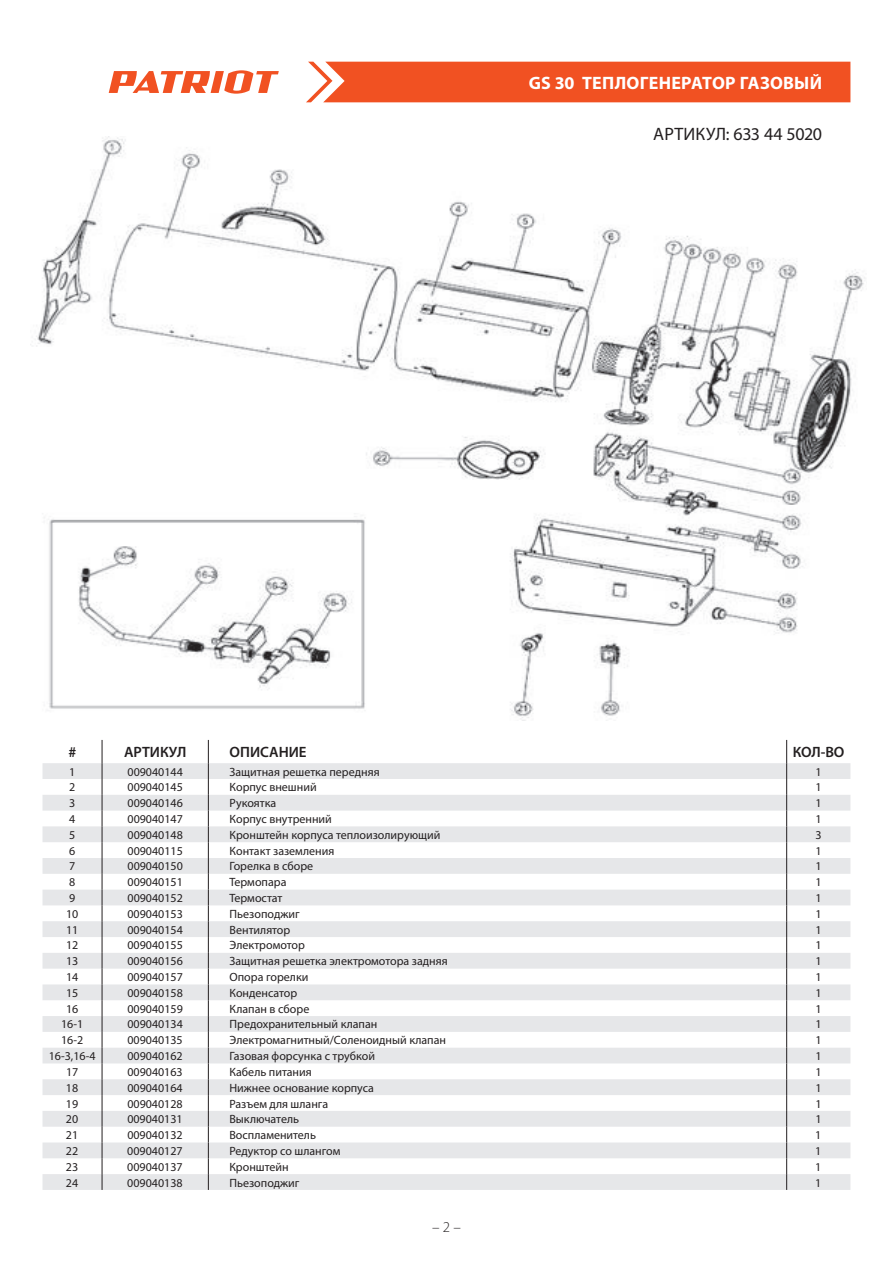
<style>
.page{position:relative;width:893px;height:1263px;background:#fff}
.page>*{position:absolute;margin:0;border:0;box-sizing:border-box;transform-origin:0 0}
.t1{font:700 18px "Myriad Pro";letter-spacing:.015em;color:#fff}
.t2{font:18px "Myriad Pro";color:#231f20}
.t3{font:600 15px "Myriad Pro";color:#231f20}
.t4{font:300 15px "Myriad Pro";color:#231f20}
.t5{font:12px "Myriad Pro";color:#231f20}
</style>
<div class="page">
<div style="left:306px;top:62px;width:544px;height:40px;background:#f15122"></div>
<svg style="left:109px;top:70px;width:170px;height:24px"></svg>
<img style="left:30px;top:136px;width:836px;height:582px">
<svg style="left:43px;top:763px;width:807px;height:427px;fill:#eaebec"></svg>
<svg style="left:102px;top:740px;width:1px;height:450px"></svg>
<svg style="left:208px;top:740px;width:1px;height:450px"></svg>
<svg style="left:786px;top:740px;width:1px;height:450px"></svg>
<div style="left:674px;top:685px;width:202px;height:40px;background:#fff"></div>
<h1 class="t1" style="left:529px;top:71px;width:295px">GS 30 ТЕПЛОГЕНЕРАТОР ГАЗОВЫЙ</h1>
<h1 class="t2" style="left:653px;top:123px;width:170px">АРТИКУЛ: 633 44 5020</h1>
<p class="t3" style="left:68px;top:743px;width:9px">#</p>
<p class="t3" style="left:124px;top:743px;width:64px">АРТИКУЛ</p>
<p class="t3" style="left:230px;top:743px;width:78px">ОПИСАНИЕ</p>
<p class="t3" style="left:793px;top:743px;width:53px">КОЛ-ВО</p>
<p class="t5" style="left:69px;top:764px;width:8px">1</p>
<p class="t5" style="left:128px;top:764px;width:57px">009040144</p>
<p class="t5" style="left:230px;top:764px;width:152px">Защитная решетка передняя</p>
<p class="t5" style="left:815px;top:764px;width:8px">1</p>
<p class="t5" style="left:69px;top:780px;width:8px">2</p>
<p class="t5" style="left:128px;top:780px;width:57px">009040145</p>
<p class="t5" style="left:230px;top:780px;width:89px">Корпус внешний</p>
<p class="t5" style="left:815px;top:780px;width:8px">1</p>
<p class="t5" style="left:69px;top:796px;width:8px">3</p>
<p class="t5" style="left:128px;top:796px;width:57px">009040146</p>
<p class="t5" style="left:230px;top:796px;width:48px">Рукоятка</p>
<p class="t5" style="left:815px;top:796px;width:8px">1</p>
<p class="t5" style="left:69px;top:811px;width:8px">4</p>
<p class="t5" style="left:128px;top:811px;width:57px">009040147</p>
<p class="t5" style="left:230px;top:811px;width:104px">Корпус внутренний</p>
<p class="t5" style="left:815px;top:811px;width:8px">1</p>
<p class="t5" style="left:69px;top:827px;width:8px">5</p>
<p class="t5" style="left:128px;top:827px;width:57px">009040148</p>
<p class="t5" style="left:230px;top:827px;width:212px">Кронштейн корпуса теплоизолирующий</p>
<p class="t5" style="left:815px;top:827px;width:8px">3</p>
<p class="t5" style="left:69px;top:843px;width:8px">6</p>
<p class="t5" style="left:128px;top:843px;width:57px">009040115</p>
<p class="t5" style="left:230px;top:843px;width:106px">Контакт заземления</p>
<p class="t5" style="left:815px;top:843px;width:8px">1</p>
<p class="t5" style="left:69px;top:859px;width:8px">7</p>
<p class="t5" style="left:128px;top:859px;width:57px">009040150</p>
<p class="t5" style="left:230px;top:859px;width:85px">Горелка в сборе</p>
<p class="t5" style="left:815px;top:859px;width:8px">1</p>
<p class="t5" style="left:69px;top:875px;width:8px">8</p>
<p class="t5" style="left:128px;top:875px;width:57px">009040151</p>
<p class="t5" style="left:230px;top:875px;width:58px">Термопара</p>
<p class="t5" style="left:815px;top:875px;width:8px">1</p>
<p class="t5" style="left:69px;top:891px;width:8px">9</p>
<p class="t5" style="left:128px;top:891px;width:57px">009040152</p>
<p class="t5" style="left:230px;top:891px;width:54px">Термостат</p>
<p class="t5" style="left:815px;top:891px;width:8px">1</p>
<p class="t5" style="left:66px;top:906px;width:14px">10</p>
<p class="t5" style="left:127px;top:906px;width:57px">009040153</p>
<p class="t5" style="left:230px;top:906px;width:72px">Пьезоподжиг</p>
<p class="t5" style="left:815px;top:906px;width:8px">1</p>
<p class="t5" style="left:66px;top:922px;width:14px">11</p>
<p class="t5" style="left:127px;top:922px;width:57px">009040154</p>
<p class="t5" style="left:230px;top:922px;width:62px">Вентилятор</p>
<p class="t5" style="left:815px;top:922px;width:8px">1</p>
<p class="t5" style="left:66px;top:938px;width:14px">12</p>
<p class="t5" style="left:127px;top:938px;width:57px">009040155</p>
<p class="t5" style="left:230px;top:938px;width:77px">Электромотор</p>
<p class="t5" style="left:815px;top:938px;width:8px">1</p>
<p class="t5" style="left:66px;top:954px;width:14px">13</p>
<p class="t5" style="left:127px;top:954px;width:57px">009040156</p>
<p class="t5" style="left:230px;top:954px;width:220px">Защитная решетка электромотора задняя</p>
<p class="t5" style="left:815px;top:954px;width:8px">1</p>
<p class="t5" style="left:66px;top:970px;width:14px">14</p>
<p class="t5" style="left:127px;top:970px;width:57px">009040157</p>
<p class="t5" style="left:230px;top:970px;width:80px">Опора горелки</p>
<p class="t5" style="left:815px;top:970px;width:8px">1</p>
<p class="t5" style="left:66px;top:985px;width:14px">15</p>
<p class="t5" style="left:127px;top:985px;width:57px">009040158</p>
<p class="t5" style="left:230px;top:985px;width:69px">Конденсатор</p>
<p class="t5" style="left:815px;top:985px;width:8px">1</p>
<p class="t5" style="left:66px;top:1001px;width:14px">16</p>
<p class="t5" style="left:127px;top:1001px;width:57px">009040159</p>
<p class="t5" style="left:230px;top:1001px;width:81px">Клапан в сборе</p>
<p class="t5" style="left:815px;top:1001px;width:8px">1</p>
<p class="t5" style="left:61px;top:1017px;width:24px">16-1</p>
<p class="t5" style="left:127px;top:1017px;width:57px">009040134</p>
<p class="t5" style="left:230px;top:1017px;width:149px">Предохранительный клапан</p>
<p class="t5" style="left:815px;top:1017px;width:8px">1</p>
<p class="t5" style="left:61px;top:1033px;width:24px">16-2</p>
<p class="t5" style="left:127px;top:1033px;width:57px">009040135</p>
<p class="t5" style="left:230px;top:1033px;width:218px">Электромагнитный/Соленоидный клапан</p>
<p class="t5" style="left:815px;top:1033px;width:8px">1</p>
<p class="t5" style="left:49px;top:1049px;width:48px">16-3,16-4</p>
<p class="t5" style="left:127px;top:1049px;width:57px">009040162</p>
<p class="t5" style="left:229px;top:1049px;width:147px">Газовая форсунка с трубкой</p>
<p class="t5" style="left:815px;top:1049px;width:8px">1</p>
<p class="t5" style="left:66px;top:1064px;width:14px">17</p>
<p class="t5" style="left:127px;top:1064px;width:57px">009040163</p>
<p class="t5" style="left:229px;top:1064px;width:84px">Кабель питания</p>
<p class="t5" style="left:815px;top:1064px;width:8px">1</p>
<p class="t5" style="left:66px;top:1080px;width:14px">18</p>
<p class="t5" style="left:127px;top:1080px;width:57px">009040164</p>
<p class="t5" style="left:229px;top:1080px;width:146px">Нижнее основание корпуса</p>
<p class="t5" style="left:815px;top:1080px;width:8px">1</p>
<p class="t5" style="left:66px;top:1096px;width:14px">19</p>
<p class="t5" style="left:127px;top:1096px;width:57px">009040128</p>
<p class="t5" style="left:229px;top:1096px;width:100px">Разъем для шланга</p>
<p class="t5" style="left:815px;top:1096px;width:8px">1</p>
<p class="t5" style="left:66px;top:1112px;width:14px">20</p>
<p class="t5" style="left:127px;top:1112px;width:57px">009040131</p>
<p class="t5" style="left:229px;top:1112px;width:71px">Выключатель</p>
<p class="t5" style="left:815px;top:1112px;width:8px">1</p>
<p class="t5" style="left:66px;top:1128px;width:14px">21</p>
<p class="t5" style="left:127px;top:1128px;width:57px">009040132</p>
<p class="t5" style="left:229px;top:1128px;width:88px">Воспламенитель</p>
<p class="t5" style="left:815px;top:1128px;width:8px">1</p>
<p class="t5" style="left:66px;top:1143px;width:14px">22</p>
<p class="t5" style="left:127px;top:1143px;width:57px">009040127</p>
<p class="t5" style="left:229px;top:1143px;width:113px">Редуктор со шлангом</p>
<p class="t5" style="left:815px;top:1143px;width:8px">1</p>
<p class="t5" style="left:66px;top:1159px;width:14px">23</p>
<p class="t5" style="left:127px;top:1159px;width:57px">009040137</p>
<p class="t5" style="left:229px;top:1159px;width:61px">Кронштейн</p>
<p class="t5" style="left:815px;top:1159px;width:8px">1</p>
<p class="t5" style="left:66px;top:1175px;width:14px">24</p>
<p class="t5" style="left:127px;top:1175px;width:57px">009040138</p>
<p class="t5" style="left:229px;top:1175px;width:72px">Пьезоподжиг</p>
<p class="t5" style="left:815px;top:1175px;width:8px">1</p>
<p class="t4" style="left:432px;top:1218px;width:30px">– 2 –</p>
</div>
